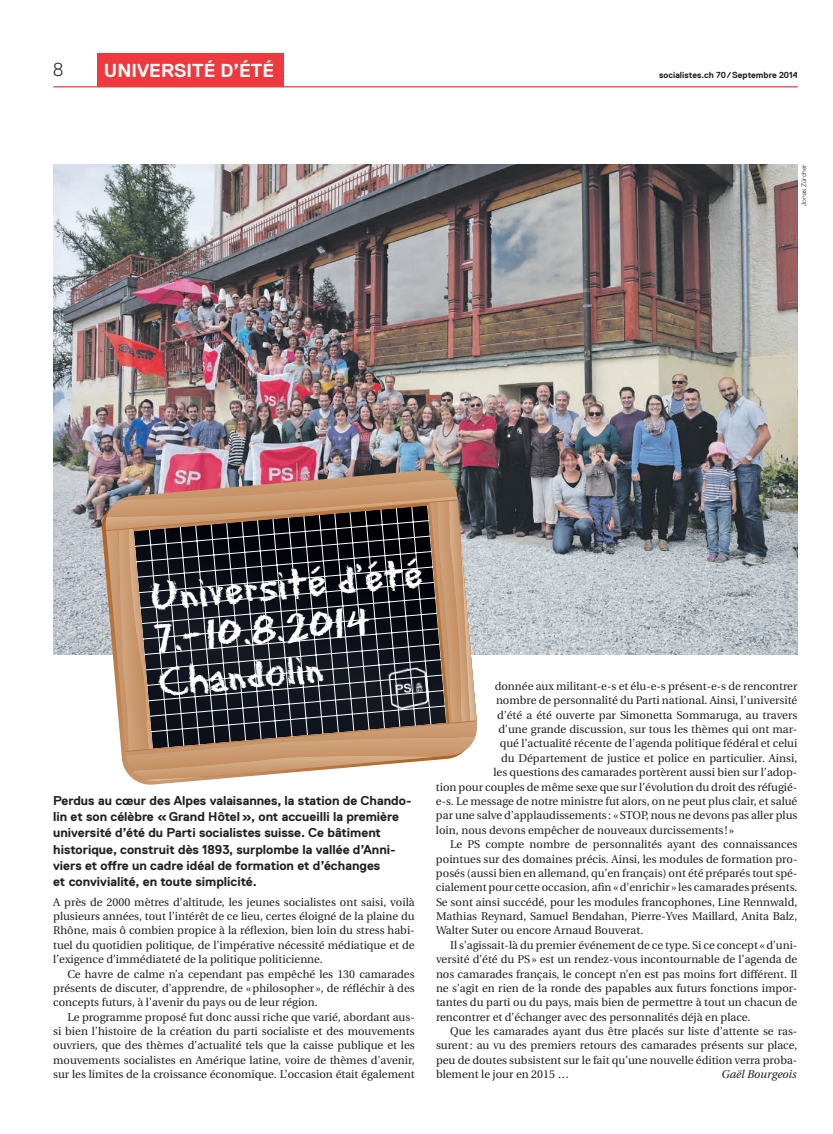
<style>
.page{position:relative;width:833px;height:1134px;background:#fff}
.page>*{position:absolute;margin:0;border:0;box-sizing:border-box;transform-origin:0 0}
.t1{font:43px/43px "Eraser Dust";color:#fff}
.t2{font:700 18.75px "Replica";color:#fff}
.t3{font:300 18.75px "Replica";color:#231f20}
.t4{font:700 12.75px/16.2px "Replica";color:#231f20}
.t5{font:11.25px/14.4px "Utopia";color:#231f20;text-align:justify}
.t6{font:italic 11.25px "Utopia";color:#231f20}
.t7{font:700 8.75px "Replica";color:#231f20}
.t8{font:6.88px "Nimbus San Nov";color:#231f20}
</style>
<div class="page">
<img style="left:53px;top:165px;width:744px;height:490px">
<hr style="left:53px;top:86px;width:744px;height:1px;background:#ee3a3e">
<div style="left:97px;top:53px;width:186px;height:34px;background:#ee3a3e"></div>
<svg style="left:101px;top:474px;width:92px;height:311px"></svg>
<img style="left:105px;top:470px;width:372px;height:311px">
<svg style="left:106px;top:500px;width:371px;height:252px"></svg>
<img style="left:388px;top:667px;width:42px;height:43px">
<h2 class="t3" style="left:53px;top:59px;width:12px">8</h2>
<h2 class="t2" style="left:104px;top:60px;width:172px">UNIVERSITÉ D’ÉTÉ</h2>
<p class="t7" style="left:659px;top:70px;width:140px">socialistes.ch 70/Septembre 2014</p>
<p class="t8" style="left:800px;top:206px;width:43px;rotate:-90deg">Jonas Zürcher</p>
<h1 class="t1" style="left:149px;top:579px;width:274px;rotate:-5deg">Université d’été<br>7.–10.8.2014<br>Chandolin</h1>
<p class="t4" style="left:53px;top:792px;width:360px">Perdus au cœur des Alpes valaisannes, la station de Chando&shy;lin et son célèbre «Grand Hôtel», ont accueilli la première université d’été du Parti socialistes suisse. Ce bâtiment historique, construit dès 1893, surplombe la vallée d’Anni&shy;viers et offre un cadre idéal de formation et d’échanges<br>et convivialité, en toute simplicité.</p>
<p class="t5" style="left:53px;top:895px;width:363px">A près de 2000 mètres d’altitude, les jeunes socialistes ont saisi, voilà plusieurs années, tout l’intérêt de ce lieu, certes éloigné de la plaine du Rhône, mais ô combien propice à la réflexion, bien loin du stress habi&shy;tuel du quotidien politique, de l’impérative nécessité médiatique et de l’exigence d’immédiateté de la politique politicienne.</p>
<p class="t5" style="left:53px;top:967px;width:363px;text-indent:14px">Ce havre de calme n’a cependant pas empêché les 130 camarades présents de discuter, d’apprendre, de «philosopher », de réfléchir à des concepts futurs, à l’avenir du pays ou de leur région.</p>
<p class="t5" style="left:53px;top:1010px;width:363px;text-indent:14px">Le programme proposé fut donc aussi riche que varié, abordant aus&shy;si bien l’histoire de la création du parti socialiste et des mouvements ouvriers, que des thèmes d’actualité tels que la caisse publique et les mouvements socialistes en Amérique latine, voire de thèmes d’avenir, sur les limites de la croissance économique. L’occasion était également</p>
<p class="t5" style="left:495px;top:679px;width:304px">donnée aux militant-e-s et élu-e-s présent-e-s de rencontrer</p>
<p class="t5" style="left:496px;top:693px;width:303px">nombre de personnalité du Parti national. Ainsi, l’université</p>
<p class="t5" style="left:497px;top:708px;width:301px">d’été a été ouverte par Simonetta Sommaruga, au travers</p>
<p class="t5" style="left:498px;top:722px;width:300px">d’une grande discussion, sur tous les thèmes qui ont mar-</p>
<p class="t5" style="left:500px;top:737px;width:299px">qué l’actualité récente de l’agenda politique fédéral et celui</p>
<p class="t5" style="left:501px;top:751px;width:298px">du Département de justice et police en particulier. Ainsi,</p>
<p class="t5" style="left:493px;top:765px;width:305px">les questions des camarades portèrent aussi bien sur l’adop-</p>
<p class="t5" style="left:436px;top:780px;width:363px">tion pour couples de même sexe que sur l’évolution du droit des réfugié-</p>
<p class="t5" style="left:436px;top:794px;width:363px">e-s. Le message de notre ministre fut alors, on ne peut plus clair, et salué</p>
<p class="t5" style="left:436px;top:808px;width:363px">par une salve d’applaudissements : «STOP, nous ne devons pas aller plus</p>
<p class="t5" style="left:436px;top:823px;width:299px">loin, nous devons empêcher de nouveaux durcissements ! »</p>
<p class="t5" style="left:450px;top:837px;width:349px">Le PS compte nombre de personnalités ayant des connaissances</p>
<p class="t5" style="left:436px;top:852px;width:363px">pointues sur des domaines précis. Ainsi, les modules de formation pro-</p>
<p class="t5" style="left:436px;top:866px;width:363px">posés (aussi bien en allemand, qu’en français) ont été préparés tout spé-</p>
<p class="t5" style="left:436px;top:880px;width:363px">cialement pour cette occasion, afin «d’enrichir » les camarades présents.</p>
<p class="t5" style="left:436px;top:895px;width:363px">Se sont ainsi succédé, pour les modules francophones, Line Rennwald,</p>
<p class="t5" style="left:436px;top:909px;width:363px">Mathias Reynard, Samuel Bendahan, Pierre-Yves Maillard, Anita Balz,</p>
<p class="t5" style="left:436px;top:923px;width:209px">Walter Suter ou encore Arnaud Bouverat.</p>
<p class="t5" style="left:450px;top:938px;width:349px">Il s’agissait-là du premier événement de ce type. Si ce concept «d’uni-</p>
<p class="t5" style="left:436px;top:952px;width:363px">versité d’été du PS» est un rendez-vous incontournable de l’agenda de</p>
<p class="t5" style="left:436px;top:967px;width:363px">nos camarades français, le concept n’en est pas moins fort différent. Il</p>
<p class="t5" style="left:436px;top:981px;width:363px">ne s’agit en rien de la ronde des papables aux futurs fonctions impor-</p>
<p class="t5" style="left:436px;top:995px;width:363px">tantes du parti ou du pays, mais bien de permettre à tout un chacun de</p>
<p class="t5" style="left:436px;top:1010px;width:316px">rencontrer et d’échanger avec des personnalités déjà en place.</p>
<p class="t5" style="left:450px;top:1024px;width:349px">Que les camarades ayant dus être placés sur liste d’attente se ras-</p>
<p class="t5" style="left:436px;top:1039px;width:363px">surent: au vu des premiers retours des camarades présents sur place,</p>
<p class="t5" style="left:436px;top:1053px;width:363px">peu de doutes subsistent sur le fait qu’une nouvelle édition verra proba-</p>
<p class="t5" style="left:436px;top:1067px;width:134px">blement le jour en 2015 …</p>
<p class="t6" style="left:721px;top:1068px;width:76px">Gaël Bourgeois</p>
</div>
